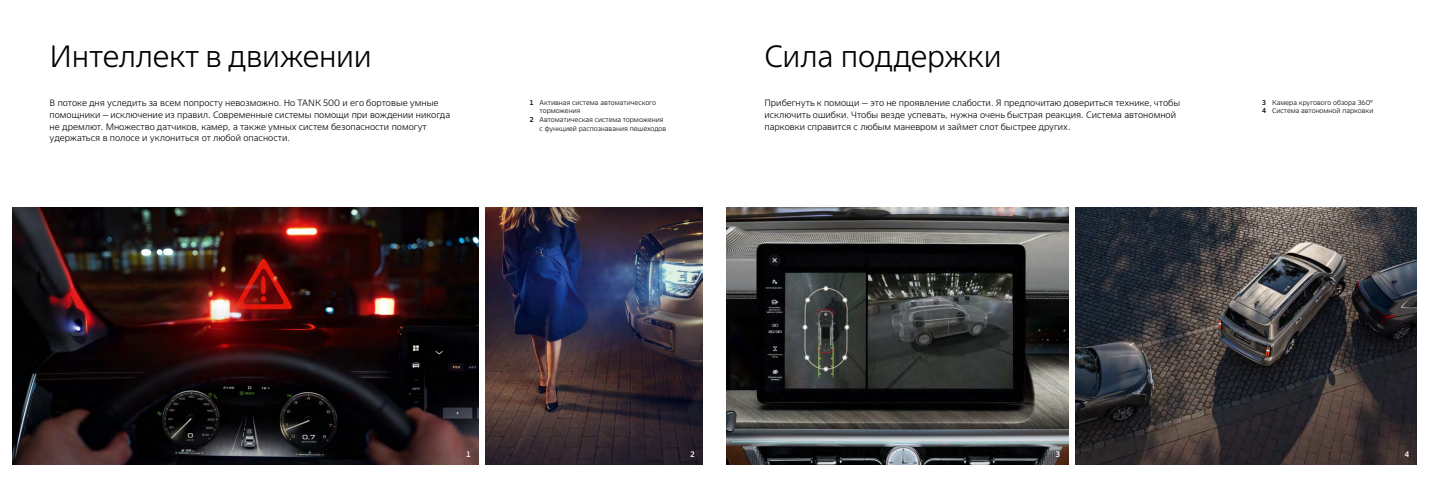
<style>
.page{position:relative;width:1429px;height:477px;background:#fff}
.page>*{position:absolute;margin:0;border:0;box-sizing:border-box;transform-origin:0 0}
.t1{font:300 30.62px "TTTANK";letter-spacing:-.01em;color:#000}
.t2{font:300 9.19px/11.8px "TTTANK";color:#000}
.t3{font:500 7.88px "TTTANK";color:#fff}
.t4{font:300 7px/8.8px "TTTANK";color:#000}
.s1{font-weight:500}
</style>
<div class="page">
<img style="left:12px;top:207px;width:466px;height:257px">
<img style="left:1075px;top:207px;width:341px;height:257px">
<img style="left:727px;top:207px;width:341px;height:257px">
<img style="left:485px;top:207px;width:217px;height:257px">
<h1 class="t1" style="left:50px;top:39px;width:324px">Интеллект в движении</h1>
<h1 class="t1" style="left:764px;top:39px;width:239px">Сила поддержки</h1>
<p class="t4" style="left:530px;top:98px;width:128px"><span class="s1">1</span> Активная система автоматического</p>
<p class="t4" style="left:539px;top:106px;width:43px">торможения</p>
<p class="t4" style="left:530px;top:115px;width:136px"><span class="s1">2</span> Автоматическая система торможения</p>
<p class="t4" style="left:539px;top:124px;width:128px">с функцией распознавания пешеходов</p>
<p class="t2" style="left:50px;top:96px;width:402px">В потоке дня уследить за всем попросту невозможно. Но TANK 500 и его бортовые умные помощники — исключение из правил. Современные системы помощи при вождении никогда не дремлют. Множество датчиков, камер, а также умных систем безопасности помогут удержаться в полосе и уклониться от любой опасности.</p>
<p class="t2" style="left:764px;top:96px;width:417px">Прибегнуть к помощи — это не проявление слабости. Я предпочитаю довериться технике, чтобы исключить ошибки. Чтобы везде успевать, нужна очень быстрая реакция. Система автономной парковки справится с любым маневром и займет слот быстрее других.</p>
<p class="t4" style="left:1262px;top:98px;width:113px"><span class="s1">3</span> Камера кругового обзора 360°<br><span class="s1">4</span> Система автономной парковки</p>
<p class="t3" style="left:466px;top:449px;width:6px">1</p>
<p class="t3" style="left:690px;top:449px;width:6px">2</p>
<p class="t3" style="left:1056px;top:449px;width:6px">3</p>
<p class="t3" style="left:1404px;top:449px;width:6px">4</p>
</div>
